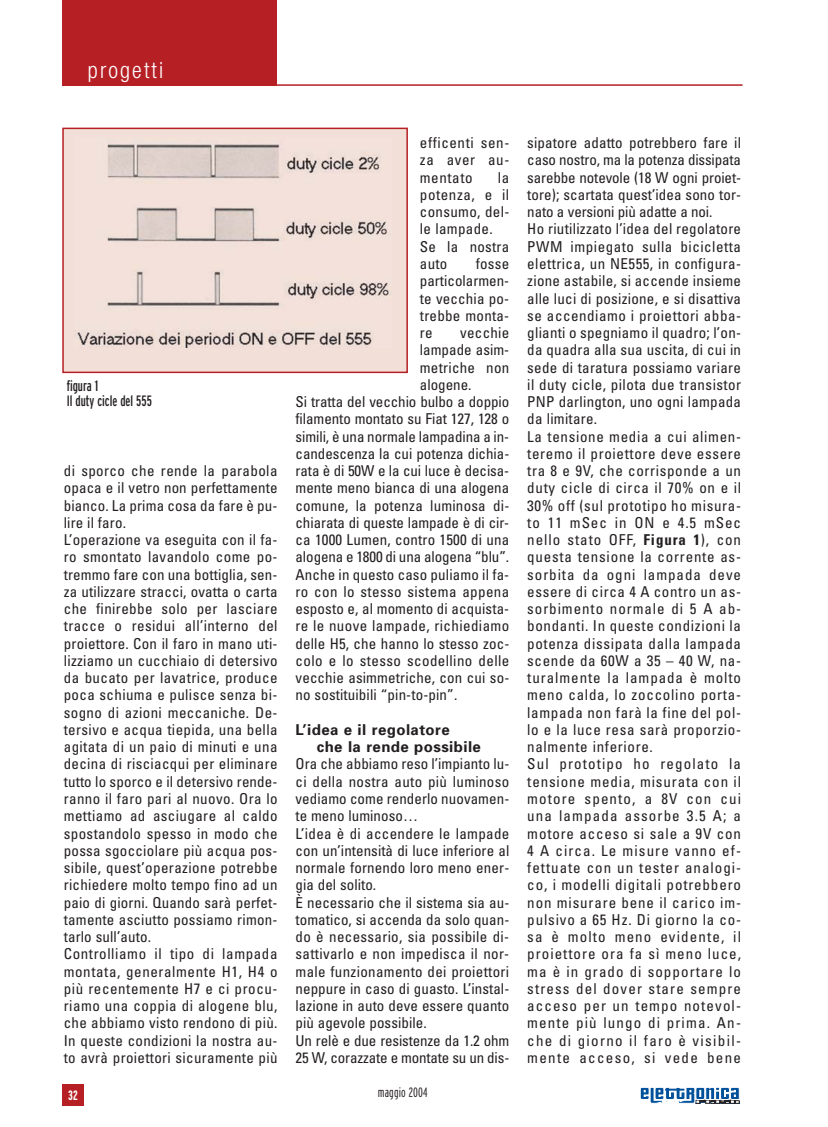
<style>
.page{position:relative;width:828px;height:1127px;background:#fff}
.page>*{position:absolute;margin:0;border:0;box-sizing:border-box;transform-origin:0 0}
.t1{font:300 condensed 22.5px "Helvetica Neue";letter-spacing:.095em;color:#fff}
.t2{font:condensed 15px/17.2px "Univers";letter-spacing:.02em;color:#231f20}
.t3{font:condensed 15px/17.2px "Univers";letter-spacing:.045em;color:#231f20}
.t4{font:condensed 15px "Univers";letter-spacing:-.005em;color:#231f20}
.t5{font:condensed 15px "Univers";color:#231f20}
.t6{font:700 15px/17.2px "Univers";letter-spacing:.03em;color:#231f20}
.t7{font:extra-condensed 15px/15px "Interstate";color:#231f20}
.t8{font:300 extra-condensed 13.5px "Interstate";letter-spacing:.01em;color:#231f20}
.t9{font:700 extra-condensed 13.5px "Interstate";color:#fff}
.s1{font-weight:700}
</style>
<div class="page">
<div style="left:62px;top:0;width:215px;height:85px;background:#b62025"></div>
<hr style="left:62px;top:84px;width:681px;height:2px;background:#b62025">
<div style="left:62px;top:1084px;width:22px;height:21px;background:#b62025"></div>
<div style="left:637px;top:1084px;width:106px;height:21px;background:linear-gradient(to right,#fff,#fff)"></div>
<svg style="left:640px;top:1087px;width:100px;height:16px"></svg>
<div style="left:63px;top:128px;width:344px;height:244px;background:#f2e0d8"></div>
<img style="left:75px;top:144px;width:314px;height:203px">
<div style="left:62px;top:128px;width:346px;height:245px;border:2px solid #b62025"></div>
<h1 class="t1" style="left:88px;top:62px;width:77px">progetti</h1>
<p class="t7" style="left:67px;top:379px;width:87px">figura 1<br>Il duty cicle del 555</p>
<p class="t2" style="left:64px;top:463px;width:215px">di sporco che rende la parabola opaca e il vetro non perfettamente bianco. La prima cosa da fare è pu&shy;lire il faro.<br>L’operazione va eseguita con il fa&shy;ro smontato lavandolo come po&shy;tremmo fare con una bottiglia, sen&shy;za utilizzare stracci, ovatta o carta che finirebbe solo per lasciare tracce o residui all’interno del proiettore. Con il faro in mano uti&shy;lizziamo un cucchiaio di detersivo da bucato per lavatrice, produce poca schiuma e pulisce senza bi&shy;sogno di azioni meccaniche. De&shy;tersivo e acqua tiepida, una bella agitata di un paio di minuti e una decina di risciacqui per eliminare tutto lo sporco e il detersivo rende&shy;ranno il faro pari al nuovo. Ora lo mettiamo ad asciugare al caldo spostandolo spesso in modo che possa sgocciolare più acqua pos&shy;sibile, quest’operazione potrebbe richiedere molto tempo fino ad un paio di giorni. Quando sarà perfet&shy;tamente asciutto possiamo rimon&shy;tarlo sull’auto.<br>Controlliamo il tipo di lampada montata, generalmente H1, H4 o più recentemente H7 e ci procu&shy;riamo una coppia di alogene blu, che abbiamo visto rendono di più.<br>In queste condizioni la nostra au&shy;to avrà proiettori sicuramente più</p>
<p class="t9" style="left:68px;top:1090px;width:11px">32</p>
<p class="t2" style="left:420px;top:136px;width:91px;text-align:justify">efficenti sen&shy;za aver au&shy;mentato</p>
<p class="t2" style="left:420px;top:170px;width:91px;text-indent:78px">la potenza, e il consumo, del&shy;le lampade.<br>Se la nostra auto</p>
<p class="t2" style="left:420px;top:256px;width:91px;text-align:justify;text-indent:56px">fosse particolarmen&shy;te vecchia po&shy;trebbe monta&shy;re</p>
<p class="t2" style="left:460px;top:325px;width:51px">vecchie</p>
<p class="t5" style="left:420px;top:344px;width:91px">lampade asim-</p>
<p class="t2" style="left:420px;top:360px;width:91px">metriche non</p>
<p class="t5" style="left:420px;top:379px;width:53px">alogene.</p>
<p class="t4" style="left:296px;top:396px;width:215px">Si tratta del vecchio bulbo a doppio</p>
<p class="t4" style="left:296px;top:413px;width:215px">filamento montato su Fiat 127, 128 o</p>
<p class="t4" style="left:296px;top:431px;width:215px">simili, è una normale lampadina a in-</p>
<p class="t5" style="left:296px;top:448px;width:215px">candescenza la cui potenza dichia-</p>
<p class="t4" style="left:296px;top:465px;width:215px">rata è di 50W e la cui luce è decisa-</p>
<p class="t5" style="left:296px;top:482px;width:215px">mente meno bianca di una alogena</p>
<p class="t2" style="left:296px;top:498px;width:215px">comune, la potenza luminosa di-</p>
<p class="t4" style="left:296px;top:517px;width:215px">chiarata di queste lampade è di cir-</p>
<p class="t2" style="left:296px;top:532px;width:215px">ca 1000 Lumen, contro 1500 di una</p>
<p class="t4" style="left:296px;top:551px;width:215px">alogena e 1800 di una alogena “blu”.</p>
<p class="t2" style="left:296px;top:567px;width:215px">Anche in questo caso puliamo il fa-</p>
<p class="t2" style="left:296px;top:584px;width:215px">ro con lo stesso sistema appena</p>
<p class="t2" style="left:296px;top:601px;width:215px">esposto e, al momento di acquista-</p>
<p class="t2" style="left:296px;top:619px;width:215px">re le nuove lampade, richiediamo</p>
<p class="t2" style="left:296px;top:636px;width:215px">delle H5, che hanno lo stesso zoc-</p>
<p class="t2" style="left:296px;top:653px;width:215px">colo e lo stesso scodellino delle</p>
<p class="t2" style="left:296px;top:670px;width:215px">vecchie asimmetriche, con cui so-</p>
<p class="t2" style="left:296px;top:688px;width:163px">no sostituibili “pin-to-pin”.</p>
<p class="t6" style="left:317px;top:722px;width:166px;text-indent:-21px">L’idea e il regolatore<br>che la rende possibile</p>
<p class="t2" style="left:296px;top:757px;width:215px">Ora che abbiamo reso l’impianto lu&shy;ci della nostra auto più luminoso vediamo come renderlo nuovamen&shy;te meno luminoso…<br>L’idea è di accendere le lampade con un’intensità di luce inferiore al normale fornendo loro meno ener&shy;gia del solito.<br>È necessario che il sistema sia au&shy;tomatico, si accenda da solo quan&shy;do è necessario, sia possibile di&shy;sattivarlo e non impedisca il nor&shy;male funzionamento dei proiettori neppure in caso di guasto. L’instal&shy;lazione in auto deve essere quanto più agevole possibile.<br>Un relè e due resistenze da 1.2 ohm<br>25 W, corazzate e montate su un dis-</p>
<p class="t8" style="left:378px;top:1087px;width:51px">maggio 2004</p>
<p class="t3" style="left:527px;top:136px;width:215px">sipatore adatto potrebbero fare il caso nostro, ma la potenza dissipata sarebbe notevole (18 W ogni proiet&shy;tore); scartata quest’idea sono tor&shy;nato a versioni più adatte a noi.<br>Ho riutilizzato l’idea del regolatore<br>PWM impiegato sulla bicicletta elettrica, un NE555, in configura&shy;zione astabile, si accende insieme alle luci di posizione, e si disattiva se accendiamo i proiettori abba&shy;glianti o spegniamo il quadro; l’on&shy;da quadra alla sua uscita, di cui in sede di taratura possiamo variare il duty cicle, pilota due transistor<br>PNP darlington, uno ogni lampada da limitare.<br>La tensione media a cui alimen&shy;teremo il proiettore deve essere tra 8 e 9V, che corrisponde a un duty cicle di circa il 70% on e il<br>30% off (sul prototipo ho misura&shy;to 11 mSec in ON e 4.5 mSec nello stato OFF, <span class="s1">Figura 1</span>), con questa tensione la corrente as&shy;sorbita da ogni lampada deve essere di circa 4 A contro un as&shy;sorbimento normale di 5 A ab&shy;bondanti. In queste condizioni la potenza dissipata dalla lampada scende da 60W a 35 – 40 W, na&shy;turalmente la lampada è molto meno calda, lo zoccolino porta&shy;lampada non farà la fine del pol&shy;lo e la luce resa sarà proporzio&shy;nalmente inferiore.<br>Sul prototipo ho regolato la tensione media, misurata con il motore spento, a 8V con cui una lampada assorbe 3.5 A; a motore acceso si sale a 9V con<br>4 A circa. Le misure vanno ef&shy;fettuate con un tester analogi&shy;co, i modelli digitali potrebbero non misurare bene il carico im&shy;pulsivo a 65 Hz. Di giorno la co&shy;sa è molto meno evidente, il proiettore ora fa sì meno luce, ma è in grado di sopportare lo stress del dover stare sempre acceso per un tempo notevol&shy;mente più lungo di prima. An&shy;che di giorno il faro è visibil&shy;mente acceso, si vede bene</p>
</div>
